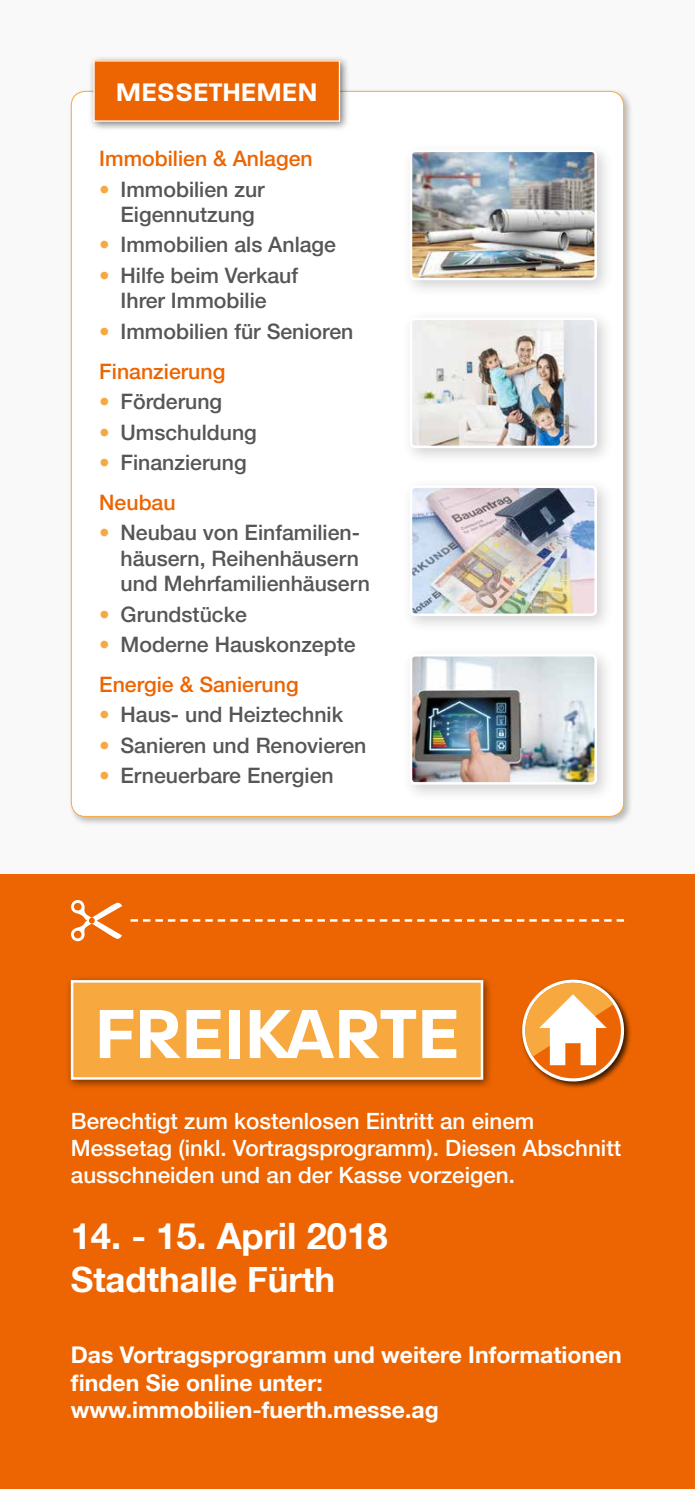
<style>
.page{position:relative;width:695px;height:1489px;background:#fff}
.page>*{position:absolute;margin:0;border:0;box-sizing:border-box;transform-origin:0 0}
.t1{font:600 75px "Paralucent";color:#fff}
.t2{font:700 36.25px "Helvetica Neue LT";color:#fff}
.t3{font:700 34.75px "Helvetica Neue LT";color:#fff}
.t4{font:600 27.5px "Paralucent";color:#fff}
.t5{font:700 23px/27.5px "Helvetica Neue LT";color:#fff}
.t6{font:500 22.5px/27px "Helvetica Neue LT";color:#fff}
.t7{font:500 21.25px/25.5px "Helvetica Neue LT";color:#565656}
.t8{font:500 21.25px "Helvetica Neue LT";color:#ec6502}
.s1{color:#f7a940}
.s2{color:#ec6502}
</style>
<div class="page">
<div style="left:0;top:0;width:694px;height:879px;background:#f9f9f9"></div>
<div style="left:0;top:874px;width:694px;height:614px;background:#ec6502"></div>
<div style="left:65px;top:974px;width:428px;height:116px;background:#000;opacity:.51"></div>
<div style="left:72px;top:981px;width:410px;height:97px;background:#f7a940"></div>
<div style="left:71px;top:980px;width:412px;height:99px;border:2px solid #fff"></div>
<svg style="left:130px;top:919px;width:494px;height:2px"></svg>
<div style="left:68px;top:88px;width:565px;height:738px;background:#000;opacity:.25"></div>
<div style="left:71px;top:91px;width:552px;height:725px;background:#fff;border-radius:14px"></div>
<div style="left:88px;top:55px;width:262px;height:77px;background:#000;opacity:.51"></div>
<div style="left:94px;top:61px;width:245px;height:60px;background:#ec6502"></div>
<div style="left:93px;top:60px;width:247px;height:62px;border:1px solid #fff"></div>
<div style="left:401px;top:141px;width:212px;height:157px;background:#000;opacity:.18"></div>
<img style="left:412px;top:153px;width:182px;height:124px">
<div style="left:409px;top:150px;width:188px;height:130px;border:2px solid #fff;border-radius:4px"></div>
<div style="left:401px;top:477px;width:212px;height:157px;background:#000;opacity:.18"></div>
<img style="left:412px;top:488px;width:182px;height:125px">
<div style="left:409px;top:485px;width:188px;height:131px;border:2px solid #fff;border-radius:4px"></div>
<div style="left:401px;top:309px;width:212px;height:157px;background:#000;opacity:.18"></div>
<img style="left:412px;top:320px;width:182px;height:125px">
<div style="left:409px;top:317px;width:188px;height:131px;border:2px solid #fff;border-radius:4px"></div>
<div style="left:401px;top:646px;width:212px;height:156px;background:#000;opacity:.18"></div>
<img style="left:412px;top:657px;width:182px;height:124px">
<div style="left:409px;top:654px;width:188px;height:130px;border:2px solid #fff;border-radius:4px"></div>
<div style="left:520px;top:977px;width:111px;height:112px;background:#000;opacity:.75"></div>
<svg style="left:520px;top:977px;width:106px;height:112px"></svg>
<p class="t4" style="left:116px;top:76px;width:203px">MESSETHEMEN</p>
<p class="t8" style="left:99px;top:146px;width:215px">Immobilien &amp; Anlagen</p>
<p class="t7" style="left:99px;top:176px;width:167px;text-align:center"><span class="s1">•</span> Immobilien zur<br>Eigennutzung</p>
<p class="t7" style="left:99px;top:232px;width:238px"><span class="s1">•</span> Immobilien als Anlage</p>
<p class="t7" style="left:99px;top:262px;width:200px;text-align:center"><span class="s1">•</span> Hilfe beim Verkauf<br>Ihrer Immobilie</p>
<p class="t7" style="left:99px;top:311px;width:255px;line-height:39.8px"><span class="s1">•</span> Immobilien für Senioren<br><span class="s2">Finanzierung</span></p>
<p class="t7" style="left:99px;top:388px;width:124px"><span class="s1">•</span> Förderung</p>
<p class="t7" style="left:99px;top:419px;width:159px"><span class="s1">•</span> Umschuldung</p>
<p class="t7" style="left:99px;top:442px;width:149px;line-height:39.8px"><span class="s1">•</span> Finanzierung<br><span class="s2">Neubau</span></p>
<p class="t7" style="left:120px;top:519px;width:251px;text-indent:-21px"><span class="s1">•</span> Neubau von Einfamilien&shy;häusern, Reihenhäusern und Mehrfamilienhäusern</p>
<p class="t7" style="left:99px;top:601px;width:149px"><span class="s1">•</span> Grundstücke</p>
<p class="t7" style="left:99px;top:624px;width:258px;line-height:39.8px"><span class="s1">•</span> Moderne Hauskonzepte<br><span class="s2">Energie &amp; Sanierung</span></p>
<p class="t7" style="left:99px;top:701px;width:245px"><span class="s1">•</span> Haus- und Heiztechnik</p>
<p class="t7" style="left:99px;top:732px;width:268px"><span class="s1">•</span> Sanieren und Renovieren</p>
<p class="t7" style="left:99px;top:762px;width:236px"><span class="s1">•</span> Erneuerbare Energien</p>
<h1 class="t1" style="left:95px;top:989px;width:366px">FREIKARTE</h1>
<p class="t6" style="left:71px;top:1107px;width:551px">Berechtigt zum kostenlosen Eintritt an einem<br>Messetag (inkl. Vortragsprogramm). Diesen Abschnitt ausschneiden und an der Kasse vorzeigen.</p>
<h2 class="t2" style="left:71px;top:1213px;width:318px">14. - 15. April 2018</h2>
<h3 class="t3" style="left:71px;top:1258px;width:265px">Stadthalle Fürth</h3>
<p class="t5" style="left:71px;top:1340px;width:552px">Das Vortragsprogramm und weitere Informationen finden Sie online unter: www.immobilien-fuerth.messe.ag</p>
</div>
